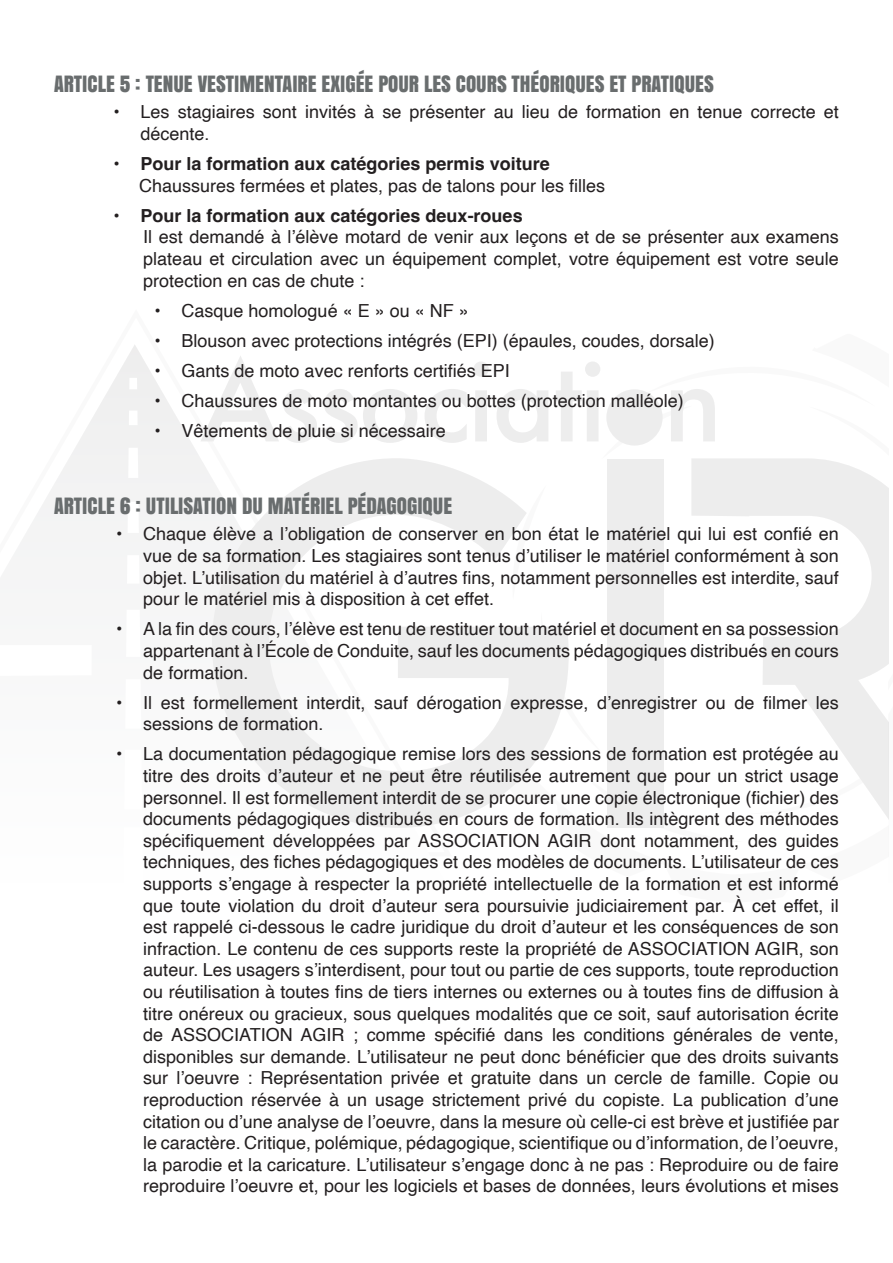
<style>
.page{position:relative;width:893px;height:1263px;background:#fff}
.page>*{position:absolute;margin:0;border:0;box-sizing:border-box;transform-origin:0 0}
.t1{font:500 107.55px "Futura";letter-spacing:-.03em;color:#231f20}
.t2{font:21px "Anton";color:#696d6e}
.t3{font:18px/21.6px "Helvetica";color:#231f20;text-align:justify}
.t4{font:700 18px "Helvetica";color:#231f20}
</style>
<div class="page">
<svg style="left:13px;top:345px;width:199px;height:212px"></svg>
<div style="left:127px;top:555px;width:12px;height:29px;background:#fff"></div>
<div style="left:128px;top:502px;width:11px;height:31px;background:#fff"></div>
<div style="left:128px;top:448px;width:10px;height:30px;background:#fff"></div>
<div style="left:129px;top:411px;width:9px;height:14px;background:#fff"></div>
<div style="left:129px;top:378px;width:8px;height:11px;background:#fff"></div>
<svg style="left:212px;top:458px;width:300px;height:370px"></svg>
<svg style="left:512px;top:389px;width:377px;height:439px"></svg>
<p class="t2" style="left:54px;top:67px;width:661px">ARTICLE 5 : TENUE VESTIMENTAIRE EXIGÉE POUR LES COURS THÉORIQUES ET PRATIQUES</p>
<p class="t3" style="left:141px;top:102px;width:700px;text-indent:-27px">• Les stagiaires sont invités à se présenter au lieu de formation en tenue correcte et décente.</p>
<p class="t4" style="left:114px;top:153px;width:438px">• Pour la formation aux catégories permis voiture</p>
<p class="t3" style="left:139px;top:175px;width:468px">Chaussures fermées et plates, pas de talons pour les filles</p>
<p class="t4" style="left:114px;top:204px;width:411px">• Pour la formation aux catégories deux-roues</p>
<p class="t3" style="left:143px;top:227px;width:697px">Il est demandé à l’élève motard de venir aux leçons et de se présenter aux examens plateau et circulation avec un équipement complet, votre équipement est votre seule protection en cas de chute :</p>
<p class="t3" style="left:155px;top:300px;width:316px">• Casque homologué « E » ou « NF »</p>
<p class="t3" style="left:155px;top:330px;width:562px">• Blouson avec protections intégrés (EPI) (épaules, coudes, dorsale)</p>
<p class="t3" style="left:155px;top:360px;width:357px">• Gants de moto avec renforts certifiés EPI</p>
<p class="t3" style="left:155px;top:390px;width:531px">• Chaussures de moto montantes ou bottes (protection malléole)</p>
<p class="t3" style="left:155px;top:420px;width:293px">• Vêtements de pluie si nécessaire</p>
<h1 class="t1" style="left:200px;top:328px;width:524px">Associati n</h1>
<p class="t2" style="left:54px;top:489px;width:400px">ARTICLE 6 : UTILISATION DU MATÉRIEL PÉDAGOGIQUE</p>
<p class="t3" style="left:143px;top:524px;width:697px;text-indent:-27px">• Chaque élève a l’obligation de conserver en bon état le matériel qui lui est confié en vue de sa formation. Les stagiaires sont tenus d’utiliser le matériel conformément à son objet. L’utilisation du matériel à d’autres fins, notamment personnelles est interdite, sauf pour le matériel mis à disposition à cet effet.</p>
<p class="t3" style="left:143px;top:619px;width:697px;text-indent:-27px">• A la fin des cours, l’élève est tenu de restituer tout matériel et document en sa possession appartenant à l’École de Conduite, sauf les documents pédagogiques distribués en cours de formation.</p>
<p class="t3" style="left:143px;top:692px;width:697px;text-indent:-27px">• Il est formellement interdit, sauf dérogation expresse, d’enregistrer ou de filmer les sessions de formation.</p>
<p class="t3" style="left:143px;top:744px;width:697px;text-indent:-27px">• La documentation pédagogique remise lors des sessions de formation est protégée au titre des droits d’auteur et ne peut être réutilisée autrement que pour un strict usage personnel. Il est formellement interdit de se procurer une copie électronique (fichier) des documents pédagogiques distribués en cours de formation. Ils intègrent des méthodes spécifiquement développées par ASSOCIATION AGIR dont notamment, des guides techniques, des fiches pédagogiques et des modèles de documents. L’utilisateur de ces supports s’engage à respecter la propriété intellectuelle de la formation et est informé que toute violation du droit d’auteur sera poursuivie judiciairement par. À cet effet, il est rappelé ci-dessous le cadre juridique du droit d’auteur et les conséquences de son infraction. Le contenu de ces supports reste la propriété de ASSOCIATION AGIR, son auteur. Les usagers s’interdisent, pour tout ou partie de ces supports, toute reproduction ou réutilisation à toutes fins de tiers internes ou externes ou à toutes fins de diffusion à titre onéreux ou gracieux, sous quelques modalités que ce soit, sauf autorisation écrite de ASSOCIATION AGIR ; comme spécifié dans les conditions générales de vente, disponibles sur demande. L’utilisateur ne peut donc bénéficier que des droits suivants sur l’oeuvre : Représentation privée et gratuite dans un cercle de famille. Copie ou reproduction réservée à un usage strictement privé du copiste. La publication d’une citation ou d’une analyse de l’oeuvre, dans la mesure où celle-ci est brève et justifiée par le caractère. Critique, polémique, pédagogique, scientifique ou d’information, de l’oeuvre, la parodie et la caricature. L’utilisateur s’engage donc à ne pas : Reproduire ou de faire reproduire l’oeuvre et, pour les logiciels et bases de données, leurs évolutions et mises</p>
</div>
